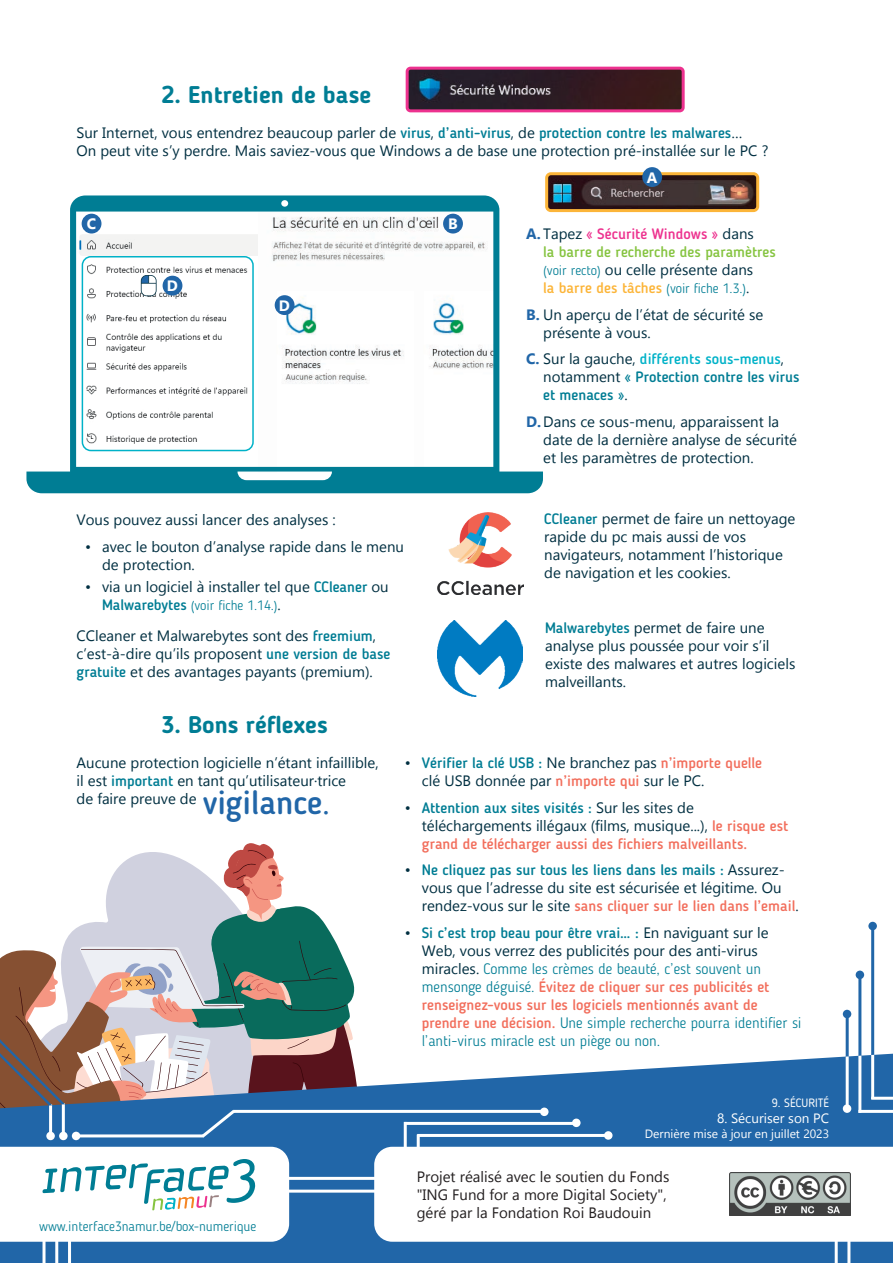
<style>
.page{position:relative;width:893px;height:1263px;background:#fff}
.page>*{position:absolute;margin:0;border:0;box-sizing:border-box;transform-origin:0 0}
.Paragraphe{font:500 33px "Blogger Sans";color:#2166a8}
.Titres{font:700 24px "Blogger Sans";color:#007d94}
.Paragraphe-2{font:15px/18px "Gadugi";color:#002f41}
.t1{font:300 15px/18px "Blogger Sans";color:#007d94}
.t2{font:500 15px/18px "Blogger Sans";color:#f26f5d}
.t3{font:500 15px/18px "Blogger Sans";color:#86c441}
.t4{font:15px/18px "Gadugi";color:#231f20}
.t5{font:500 15px/18px "Blogger Sans";color:#007d94}
.t6{font:700 15px "Gadugi";color:#fff}
.t7{font:300 13.5px "Blogger Sans";color:#007d94}
.t8{font:13.5px "Gadugi";color:#fff}
.t9{font:12px "Gadugi";color:#fff}
.t10{font:12px "Blogger Sans";color:#fff}
.s1{font-family:"Blogger Sans";font-weight:500;color:#007d94}
.s2{font-weight:500;font-size:15px}
.s3{font-family:"Gadugi";font-weight:400;font-size:15px;color:#002f41}
.s4{font-family:"Gadugi";font-weight:700;color:#2166a8}
.s5{font-family:"Gadugi";font-weight:400;color:#002f41}
.s6{color:#ed328f}
.s7{font-weight:300;font-size:13.5px;color:#007d94}
.s8{color:#fcb539}
.s9{font-weight:700;color:#2166a8}
.s10{color:#00b2c8}
.s11{font-family:"Gadugi";font-weight:400}
.s12{font-family:"Blogger Sans";font-weight:500;color:#f26f5d}
.s13{color:#007d94}
.s14{font-weight:500}
.s15{font-weight:500;color:#f26f5d}
</style>
<div class="page">
<img style="left:437px;top:621px;width:85px;height:75px">
<img style="left:437px;top:512px;width:86px;height:82px">
<img style="left:410px;top:71px;width:271px;height:37px">
<div style="left:406px;top:67px;width:279px;height:45px;border:3px solid #ed328f;border-radius:3px"></div>
<img style="left:549px;top:176px;width:206px;height:32px">
<div style="left:545px;top:172px;width:214px;height:40px;border:3px solid #fcb539;border-radius:4px"></div>
<svg style="left:26px;top:195px;width:517px;height:298px"></svg>
<div style="left:82px;top:214px;width:19px;height:20px;background:#2166a8;border-radius:50%"></div>
<div style="left:443px;top:214px;width:20px;height:20px;background:#2166a8;border-radius:50%"></div>
<div style="left:82px;top:256px;width:172px;height:195px;border:2px solid #00b2c8;border-radius:9px"></div>
<div style="left:275px;top:295px;width:20px;height:20px;background:#2166a8;border-radius:50%"></div>
<svg style="left:141px;top:275px;width:16px;height:21px"></svg>
<div style="left:163px;top:276px;width:19px;height:20px;background:#2166a8;border-radius:50%"></div>
<div style="left:642px;top:167px;width:20px;height:20px;background:#2166a8;border-radius:50%"></div>
<svg style="left:0;top:1050px;width:893px;height:213px;background:#407bb4"></svg>
<svg style="left:374px;top:1147px;width:519px;height:95px"></svg>
<hr style="left:287px;top:1177px;width:96px;height:3px;background:#fff">
<hr style="left:287px;top:1189px;width:96px;height:3px;background:#fff">
<hr style="left:417px;top:1134px;width:3px;height:26px;background:#fff">
<hr style="left:417px;top:1134px;width:191px;height:3px;background:#fff">
<hr style="left:393px;top:1202px;width:33px;height:3px;background:#fff">
<hr style="left:393px;top:1215px;width:33px;height:3px;background:#fff">
<hr style="left:393px;top:1228px;width:33px;height:3px;background:#fff">
<hr style="left:835px;top:1239px;width:3px;height:24px;background:#fff">
<hr style="left:847px;top:1239px;width:3px;height:24px;background:#fff">
<hr style="left:55px;top:1232px;width:3px;height:31px;background:#fff">
<hr style="left:68px;top:1231px;width:3px;height:32px;background:#fff">
<hr style="left:43px;top:1231px;width:3px;height:32px;background:#fff">
<svg style="left:0;top:843px;width:361px;height:297px"></svg>
<hr style="left:233px;top:1110px;width:312px;height:3px;background:#fff">
<div style="left:540px;top:1107px;width:9px;height:9px;background:#fff;border-radius:50%"></div>
<hr style="left:871px;top:928px;width:3px;height:128px;background:#2166a8">
<hr style="left:858px;top:973px;width:3px;height:84px;background:#2166a8">
<hr style="left:846px;top:1015px;width:3px;height:42px;background:#2166a8">
<hr style="left:846px;top:1056px;width:3px;height:55px;background:#fff">
<hr style="left:858px;top:1055px;width:3px;height:58px;background:#fff">
<hr style="left:871px;top:1055px;width:3px;height:44px;background:#fff">
<div style="left:843px;top:1104px;width:8px;height:9px;background:#fff;border-radius:50%"></div>
<hr style="left:858px;top:1110px;width:35px;height:3px;background:#fff">
<hr style="left:871px;top:1097px;width:22px;height:3px;background:#fff">
<div style="left:843px;top:1010px;width:8px;height:8px;background:#2166a8;border-radius:50%"></div>
<div style="left:856px;top:970px;width:8px;height:9px;background:#2166a8;border-radius:50%"></div>
<div style="left:868px;top:922px;width:9px;height:8px;background:#2166a8;border-radius:50%"></div>
<img style="left:729px;top:1173px;width:121px;height:42px">
<svg style="left:0;top:1147px;width:289px;height:95px"></svg>
<hr style="left:404px;top:1122px;width:3px;height:27px;background:#fff">
<hr style="left:404px;top:1122px;width:172px;height:3px;background:#fff">
<div style="left:572px;top:1118px;width:9px;height:9px;background:#fff;border-radius:50%"></div>
<div style="left:604px;top:1131px;width:8px;height:9px;background:#fff;border-radius:50%"></div>
<p class="Titres" style="left:162px;top:80px;width:211px">2. Entretien de base</p>
<p class="Paragraphe-2" style="left:77px;top:124px;width:693px">Sur Internet, vous entendrez beaucoup parler de <span class="s1">virus</span>, <span class="s1">d’anti-virus</span>, de <span class="s1">protection contre les malwares</span>…<br>On peut vite s’y perdre. Mais saviez-vous que Windows a de base une protection pré-installée sur le PC ?</p>
<p class="t6" style="left:87px;top:215px;width:11px">C</p>
<p class="t6" style="left:448px;top:215px;width:11px">B</p>
<p class="t6" style="left:167px;top:277px;width:13px">D</p>
<p class="t6" style="left:279px;top:296px;width:13px">D</p>
<p class="Paragraphe-2" style="left:77px;top:511px;width:261px">Vous pouvez aussi lancer des analyses :</p>
<p class="Paragraphe-2" style="left:102px;top:537px;width:303px;text-indent:-17px">• avec le bouton d’analyse rapide dans le menu de protection.</p>
<p class="Paragraphe-2" style="left:85px;top:577px;width:305px">• via un logiciel à installer tel que <span class="s1">CCleaner</span> ou</p>
<p class="t7" style="left:102px;top:597px;width:180px"><span class="s2">Malwarebytes</span> (voir fiche 1.14.)<span class="s3">.</span></p>
<p class="Paragraphe-2" style="left:77px;top:626px;width:315px">CCleaner et Malwarebytes sont des <span class="s1">freemium</span>, c’est-à-dire qu’ils proposent <span class="s1">une version de base gratuite</span> et des avantages payants (premium).</p>
<p class="Titres" style="left:162px;top:710px;width:168px">3. Bons réflexes</p>
<p class="t6" style="left:647px;top:168px;width:12px">A</p>
<p class="t3" style="left:543px;top:225px;width:234px;text-indent:-17px"><span class="s4">A.</span> <span class="s5">Tapez</span> <span class="s6">« Sécurité Windows »</span> <span class="s5">dans<br></span>la barre de recherche des paramètres <span class="s7">(voir recto)</span> <span class="s5">ou celle présente dans<br></span><span class="s8">la barre des tâches</span> <span class="s7">(voir fiche 1.3.)</span><span class="s5">.</span></p>
<p class="Paragraphe-2" style="left:543px;top:305px;width:222px;text-indent:-17px"><span class="s9">B.</span> Un aperçu de l’état de sécurité se présente à vous.</p>
<p class="t5" style="left:543px;top:350px;width:258px;text-indent:-17px"><span class="s4">C.</span> <span class="s5">Sur la gauche,</span> <span class="s10">différents sous-menus</span><span class="s5">, notamment</span> « Protection contre les virus et menaces »<span class="s5">.</span></p>
<p class="Paragraphe-2" style="left:543px;top:412px;width:255px;text-indent:-17px"><span class="s9">D.</span>Dans ce sous-menu, apparaissent la date de la dernière analyse de sécurité et les paramètres de protection.</p>
<p class="Paragraphe-2" style="left:544px;top:509px;width:253px"><span class="s1">CCleaner</span> permet de faire un nettoyage rapide du pc mais aussi de vos navigateurs, notamment l’historique de navigation et les cookies.</p>
<p class="Paragraphe-2" style="left:545px;top:619px;width:252px"><span class="s1">Malwarebytes</span> permet de faire une analyse plus poussée pour voir s’il existe des malwares et autres logiciels malveillants.</p>
<p class="Paragraphe-2" style="left:77px;top:753px;width:304px">Aucune protection logicielle n’étant infaillible, il est <span class="s1">important</span> en tant qu’utilisateur·trice<br>de faire preuve de</p>
<p class="Paragraphe" style="left:203px;top:783px;width:128px">vigilance<span class="s11">.</span></p>
<p class="t7" style="left:39px;top:1218px;width:219px">www.interface3namur.be/box-numerique</p>
<p class="Paragraphe-2" style="left:422px;top:754px;width:342px;text-indent:-17px">• <span class="s1">Vérifier la clé USB :</span> Ne branchez pas <span class="s12">n’importe quelle </span>clé USB donnée par <span class="s12">n’importe qui</span> sur le PC.</p>
<p class="t2" style="left:422px;top:798px;width:368px;text-indent:-17px"><span class="s5">•</span> <span class="s13">Attention aux sites visités :</span> <span class="s5">Sur les sites de téléchargements illégaux (films, musique...),</span> le risque est grand de télécharger aussi des fichiers malveillants.</p>
<p class="Paragraphe-2" style="left:422px;top:861px;width:378px;text-indent:-17px">• <span class="s1">Ne cliquez pas sur tous les liens dans les mails :</span> Assurez&shy;vous que l’adresse du site est sécurisée et légitime. Ou rendez-vous sur le site <span class="s12">sans cliquer sur le lien dans l’email</span>.</p>
<p class="t1" style="left:422px;top:924px;width:381px;text-indent:-17px"><span class="s5">•</span> <span class="s14">Si c’est trop beau pour être vrai… :</span> <span class="s5">En naviguant sur le Web, vous verrez des publicités pour des anti-virus miracles.</span> Comme les crèmes de beauté, c’est souvent un mensonge déguisé. <span class="s15">Évitez de cliquer sur ces publicités et renseignez-vous sur les logiciels mentionnés avant de prendre une décision.</span> Une simple recherche pourra identifier si l’anti-virus miracle est un piège ou non.</p>
<p class="t10" style="left:772px;top:1095px;width:59px">9. SÉCURITÉ</p>
<p class="t8" style="left:717px;top:1110px;width:114px">8. Sécuriser son PC</p>
<p class="t9" style="left:645px;top:1126px;width:186px">Dernière mise à jour en juillet 2023</p>
<p class="t4" style="left:417px;top:1167px;width:254px">Projet réalisé avec le soutien du Fonds "ING Fund for a more Digital Society", géré par la Fondation Roi Baudouin</p>
</div>
